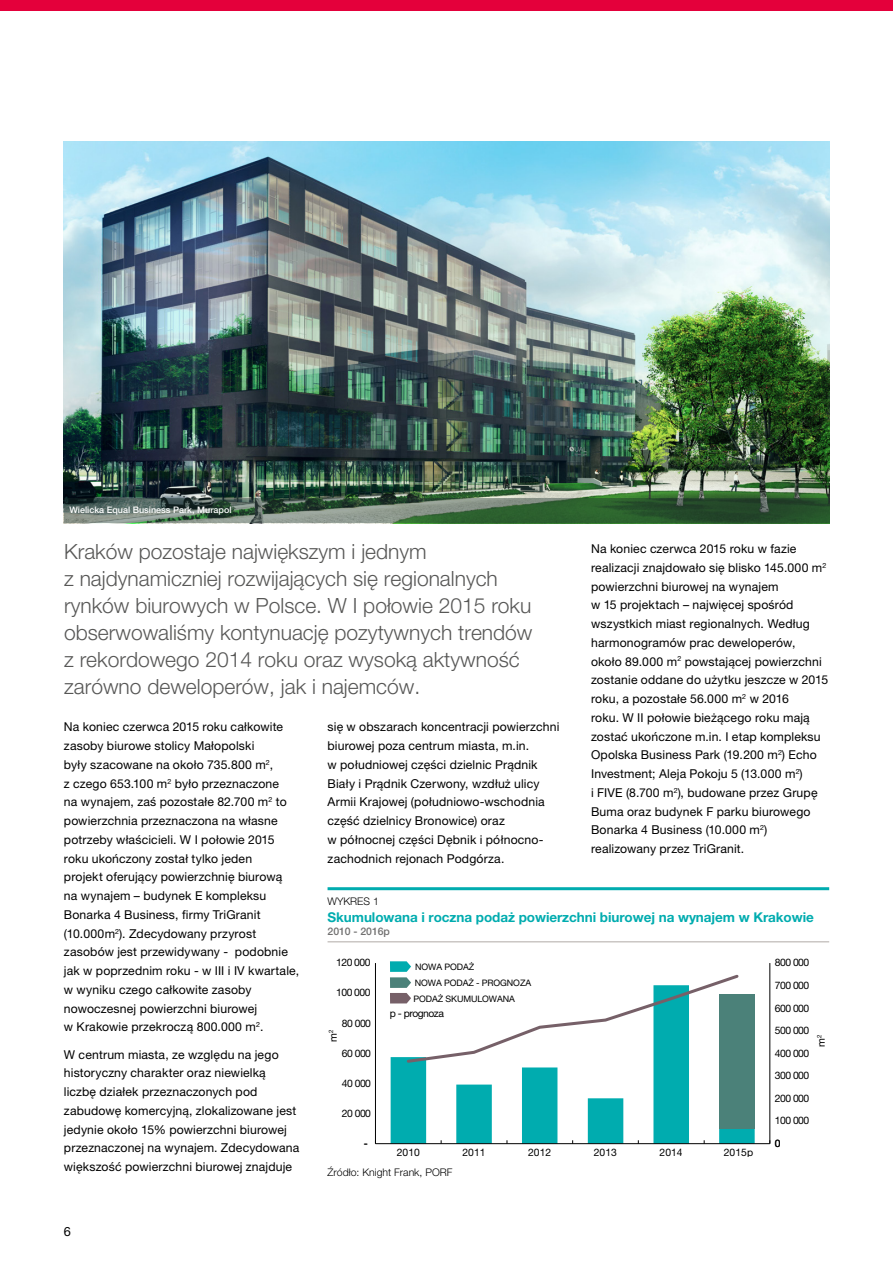
<style>
.page{position:relative;width:893px;height:1263px;background:#fff}
.page>*{position:absolute;margin:0;border:0;box-sizing:border-box;transform-origin:0 0}
.t1{font:300 21px/27px "Helvetica Neue LT Pro";color:#575756}
.t2{font:700 13.5px "Helvetica Neue LT Pro";letter-spacing:-.005em;color:#00acaf}
.t3{font:12.75px "Helvetica Neue LT Pro";color:#000}
.t4{font:12.15px/18.8px "Helvetica Neue LT Pro";letter-spacing:.01em;color:#000}
.t5{font:300 10.5px "Helvetica Neue LT Pro";color:#000}
.t6{font:500 10.5px "Helvetica Neue LT Pro";letter-spacing:-.005em;color:#706f6f}
.t7{font:10.35px "Helvetica Neue LT Pro";letter-spacing:-.05em;color:#000}
.t8{font:500 9px "Helvetica Neue LT Pro";color:#fff}
.t9{font:8.85px "Helvetica Neue LT Pro";letter-spacing:-.01em;color:#000}
</style>
<div class="page">
<div style="left:0;top:0;width:893px;height:11px;background:#e4003b"></div>
<img style="left:64px;top:142px;width:765px;height:356px">
<svg style="left:64px;top:498px;width:765px;height:25px;background:#48674d"></svg>
<svg style="left:391px;top:1065px;width:364px;height:78px"></svg>
<div style="left:719px;top:994px;width:36px;height:135px;background:#4b8179"></div>
<hr style="left:769px;top:963px;width:1px;height:181px;background:#000">
<hr style="left:375px;top:963px;width:1px;height:181px;background:#000">
<hr style="left:375px;top:1143px;width:395px;height:1px;background:#000">
<svg style="left:390px;top:961px;width:349px;height:104px"></svg>
<hr style="left:328px;top:887px;width:501px;height:3px;background:#00acaf">
<hr style="left:328px;top:941px;width:501px;height:1px;background:#b0aaa7">
<p class="t8" style="left:69px;top:505px;width:164px">Wielicka Equal Business Park, Murapol</p>
<p class="t1" style="left:64px;top:538px;width:470px">Kraków pozostaje największym i jednym<br>z najdynamiczniej rozwijających się regionalnych rynków biurowych w Polsce. W I połowie 2015 roku obserwowaliśmy kontynuację pozytywnych trendów z rekordowego 2014 roku oraz wysoką aktywność zarówno deweloperów, jak i najemców.</p>
<p class="t4" style="left:591px;top:539px;width:239px">Na koniec czerwca 2015 roku w fazie realizacji znajdowało się blisko 145.000 m<sup>2 </sup>powierzchni biurowej na wynajem<br>w 15 projektach – najwięcej spośród wszystkich miast regionalnych. Według harmonogramów prac deweloperów, około 89.000 m<sup>2</sup> powstającej powierzchni zostanie oddane do użytku jeszcze w 2015 roku, a pozostałe 56.000 m<sup>2</sup> w 2016<br>roku. W II połowie bieżącego roku mają zostać ukończone m.in. I etap kompleksu Opolska Business Park (19.200 m<sup>2</sup>) Echo Investment; Aleja Pokoju 5 (13.000 m<sup>2</sup>)<br>i FIVE (8.700 m<sup>2</sup>), budowane przez Grupę Buma oraz budynek F parku biurowego Bonarka 4 Business (10.000 m<sup>2</sup>) realizowany przez TriGranit.</p>
<p class="t4" style="left:64px;top:717px;width:237px">Na koniec czerwca 2015 roku całkowite zasoby biurowe stolicy Małopolski<br>były szacowane na około 735.800 m<sup>2</sup>,<br>z czego 653.100 m<sup>2</sup> było przeznaczone<br>na wynajem, zaś pozostałe 82.700 m<sup>2</sup> to powierzchnia przeznaczona na własne potrzeby właścicieli. W I połowie 2015 roku ukończony został tylko jeden<br>projekt oferujący powierzchnię biurową<br>na wynajem – budynek E kompleksu Bonarka 4 Business, firmy TriGranit (10.000m<sup>2</sup>). Zdecydowany przyrost zasobów jest przewidywany - podobnie jak w poprzednim roku - w III i IV kwartale, w wyniku czego całkowite zasoby nowoczesnej powierzchni biurowej<br>w Krakowie przekroczą 800.000 m<sup>2</sup>.</p>
<p class="t4" style="left:64px;top:1045px;width:237px">W centrum miasta, ze względu na jego historyczny charakter oraz niewielką liczbę działek przeznaczonych pod zabudowę komercyjną, zlokalizowane jest jedynie około 15% powierzchni biurowej przeznaczonej na wynajem. Zdecydowana większość powierzchni biurowej znajduje</p>
<p class="t4" style="left:328px;top:717px;width:233px">się w obszarach koncentracji powierzchni biurowej poza centrum miasta, m.in.<br>w południowej części dzielnic Prądnik Biały i Prądnik Czerwony, wzdłuż ulicy Armii Krajowej (południowo-wschodnia część dzielnicy Bronowice) oraz<br>w północnej części Dębnik i północno&shy;zachodnich rejonach Podgórza.</p>
<p class="t5" style="left:328px;top:895px;width:53px">WYKRES 1</p>
<p class="t2" style="left:328px;top:908px;width:488px">Skumulowana i roczna podaż powierzchni biurowej na wynajem w Krakowie</p>
<p class="t6" style="left:328px;top:925px;width:64px">2010 - 2016p</p>
<p class="t7" style="left:336px;top:956px;width:36px">120 000</p>
<p class="t7" style="left:775px;top:956px;width:36px">800 000</p>
<p class="t9" style="left:415px;top:961px;width:61px">NOWA PODAŻ</p>
<p class="t9" style="left:413px;top:993px;width:103px">PODAŻ SKUMULOWANA</p>
<p class="t9" style="left:415px;top:977px;width:118px">NOWA PODAŻ - PROGNOZA</p>
<p class="t7" style="left:390px;top:1007px;width:55px">p - prognoza</p>
<p class="t7" style="left:775px;top:979px;width:36px">700 000</p>
<p class="t7" style="left:336px;top:986px;width:36px">100 000</p>
<p class="t7" style="left:775px;top:1001px;width:36px">600 000</p>
<p class="t7" style="left:342px;top:1016px;width:31px">80 000</p>
<p class="t7" style="left:775px;top:1024px;width:36px">500 000</p>
<p class="t7" style="left:327px;top:1041px;width:14px;rotate:-90deg">m<sup>2</sup></p>
<p class="t7" style="left:815px;top:1047px;width:14px;rotate:-90deg">m<sup>2</sup></p>
<p class="t7" style="left:342px;top:1046px;width:31px">60 000</p>
<p class="t7" style="left:775px;top:1047px;width:36px">400 000</p>
<p class="t7" style="left:775px;top:1069px;width:36px">300 000</p>
<p class="t7" style="left:342px;top:1077px;width:31px">40 000</p>
<p class="t7" style="left:775px;top:1092px;width:36px">200 000</p>
<p class="t7" style="left:342px;top:1107px;width:31px">20 000</p>
<p class="t7" style="left:775px;top:1114px;width:36px">100 000</p>
<p class="t7" style="left:775px;top:1137px;width:7px">0</p>
<p class="t7" style="left:364px;top:1137px;width:6px">-</p>
<p class="t7" style="left:397px;top:1146px;width:25px">2010</p>
<p class="t7" style="left:462px;top:1146px;width:25px">2011</p>
<p class="t7" style="left:528px;top:1146px;width:25px">2012</p>
<p class="t7" style="left:594px;top:1146px;width:25px">2013</p>
<p class="t7" style="left:660px;top:1146px;width:25px">2014</p>
<p class="t7" style="left:724px;top:1146px;width:31px">2015p</p>
<p class="t5" style="left:328px;top:1166px;width:126px">Źródło: Knight Frank, PORF</p>
<p class="t3" style="left:64px;top:1223px;width:9px">6</p>
</div>
